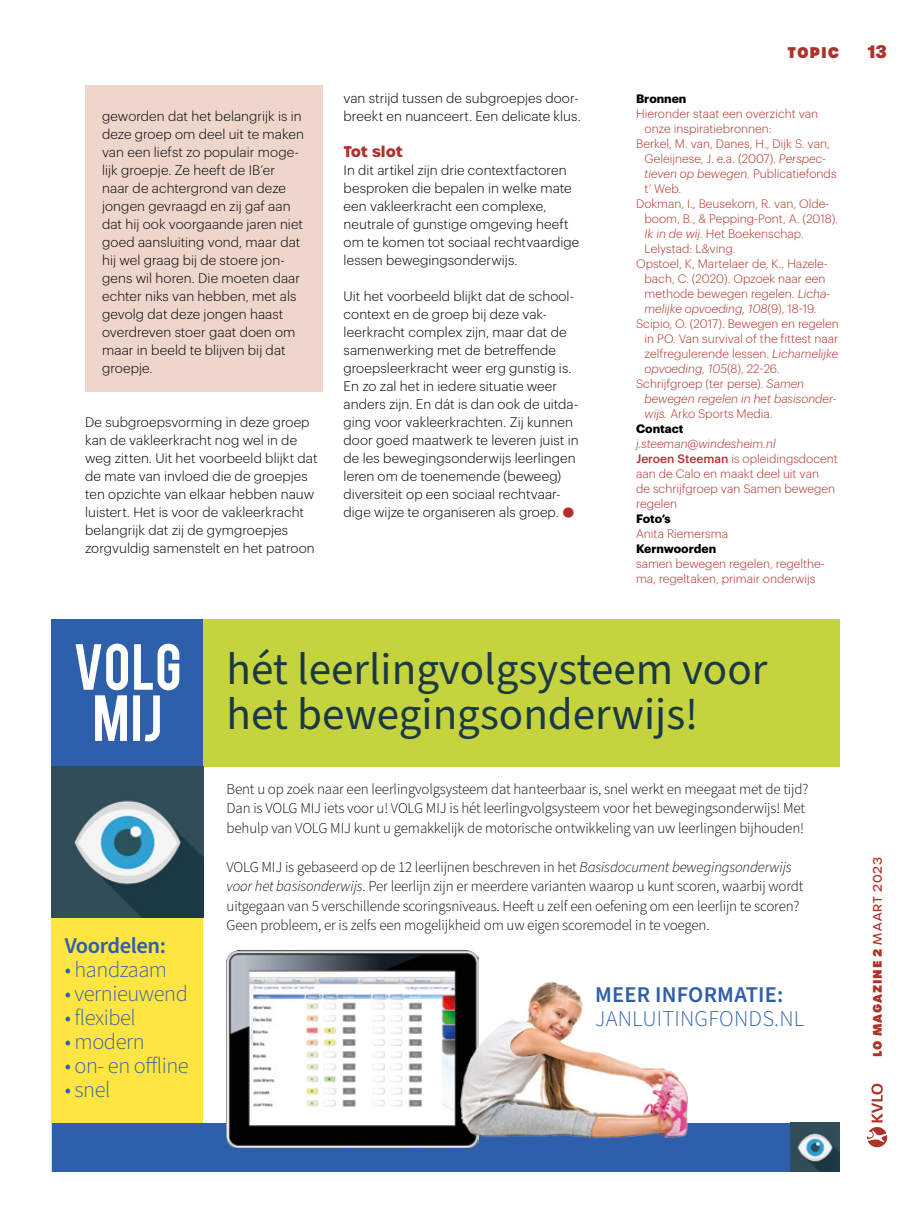
<style>
.page{position:relative;width:915px;height:1212px;background:#fff}
.page>*{position:absolute;margin:0;border:0;box-sizing:border-box;transform-origin:0 0}
.t1{font:45px/45px "Source Sans Pro";color:#1b3944}
.t2{font:31.5px "Graphik Super";color:#af3229}
.t3{font:300 22.5px "Source Sans Pro";letter-spacing:-.02em;color:#2e5faa}
.t4{font:300 22.5px "Source Sans Pro";letter-spacing:.01em;color:#2e5faa}
.t5{font:600 22.5px "Source Sans Pro";letter-spacing:.005em;color:#2e5faa}
.t6{font:600 22.5px "Source Sans Pro";letter-spacing:-.02em;color:#2e5faa}
.t7{font:900 18px "GT Walsheim Pro";color:#af3229}
.t8{font:300 15px/19.5px "Source Sans Pro";letter-spacing:-.01em;color:#000}
.t9{font:700 15px "Urbane";letter-spacing:-.02em;color:#af3229}
.t10{font:800 15px "Urbane";letter-spacing:.06em;color:#af3229}
.t11{font:300 13.5px/18px "Graphik";letter-spacing:.005em;color:#000}
.t12{font:300 12px/15px "Graphik";color:#af3229}
.t13{font:italic 300 12px "Graphik";color:#af3229}
.t14{font:700 12px "Graphik";color:#000}
.t15{font:800 12px "Urbane";letter-spacing:.07em;color:#af3229}
.s1{font-style:italic}
.s2{font-style:normal}
.s3{font-weight:500}
</style>
<div class="page">
<div style="left:85px;top:85px;width:237px;height:306px;background:#eed6cd"></div>
<svg style="left:867px;top:1084px;width:19px;height:63px"></svg>
<div style="left:52px;top:619px;width:151px;height:147px;background:#2e5faa"></div>
<svg style="left:76px;top:644px;width:103px;height:97px"></svg>
<div style="left:203px;top:619px;width:635px;height:147px;background:#c5d43e"></div>
<div style="left:52px;top:911px;width:151px;height:260px;background:#fee541"></div>
<img style="left:52px;top:766px;width:151px;height:151px">
<div style="left:52px;top:1123px;width:738px;height:48px;background:#2e5faa"></div>
<img style="left:790px;top:1123px;width:48px;height:48px">
<img style="left:226px;top:951px;width:252px;height:196px">
<img style="left:445px;top:973px;width:243px;height:175px">
<p class="t11" style="left:102px;top:106px;width:203px">geworden dat het belangrijk is in deze groep om deel uit te maken van een liefst zo populair moge&shy;lijk groepje. Ze heeft de IB’er naar de achtergrond van deze jongen gevraagd en zij gaf aan dat hij ook voorgaande jaren niet goed aansluiting vond, maar dat hij wel graag bij de stoere jon&shy;gens wil horen. Die moeten daar echter niks van hebben, met als gevolg dat deze jongen haast overdreven stoer gaat doen om maar in beeld te blijven bij dat groepje.</p>
<p class="t11" style="left:85px;top:412px;width:234px">De subgroepsvorming in deze groep kan de vakleerkracht nog wel in de weg zitten. Uit het voorbeeld blijkt dat de mate van invloed die de groepjes ten opzichte van elkaar hebben nauw luistert. Het is voor de vakleerkracht belangrijk dat zij de gymgroepjes zorgvuldig samenstelt en het patroon</p>
<p class="t11" style="left:343px;top:88px;width:238px">van strijd tussen de subgroepjes door&shy;breekt en nuanceert. Een delicate klus.</p>
<p class="t9" style="left:343px;top:141px;width:61px">Tot slot</p>
<p class="t11" style="left:343px;top:160px;width:237px">In dit artikel zijn drie contextfactoren besproken die bepalen in welke mate een vakleerkracht een complexe, neutrale of gunstige omgeving heeft om te komen tot sociaal rechtvaardige lessen bewegingsonderwijs.</p>
<p class="t11" style="left:343px;top:286px;width:236px">Uit het voorbeeld blijkt dat de school&shy;context en de groep bij deze vak&shy;leerkracht complex zijn, maar dat de samenwerking met de betreffende groepsleerkracht weer erg gunstig is.<br>En zo zal het in iedere situatie weer anders zijn. En dát is dan ook de uitda&shy;ging voor vakleerkrachten. Zij kunnen door goed maatwerk te leveren juist in de les bewegingsonderwijs leerlingen leren om de toenemende (beweeg) diversiteit op een sociaal rechtvaar&shy;dige wijze te organiseren als groep.</p>
<h2 class="t2" style="left:562px;top:485px;width:14px">•</h2>
<p class="t10" style="left:787px;top:42px;width:53px">TOPIC</p>
<h3 class="t7" style="left:867px;top:40px;width:21px">13</h3>
<p class="t14" style="left:636px;top:89px;width:52px">Bronnen</p>
<p class="t12" style="left:636px;top:105px;width:183px">Hieronder staat een overzicht van</p>
<p class="t12" style="left:644px;top:120px;width:128px">onze inspiratiebronnen:</p>
<p class="t12" style="left:636px;top:135px;width:195px">Berkel, M. van, Danes, H., Dijk S. van,</p>
<p class="t12" style="left:644px;top:150px;width:183px">Geleijnese, J. e.a. (2007). <span class="s1">Perspec-</span></p>
<p class="t13" style="left:644px;top:165px;width:193px">tieven op bewegen. <span class="s2">Publicatiefonds</span></p>
<p class="t12" style="left:644px;top:180px;width:38px">t’ Web.</p>
<p class="t12" style="left:636px;top:195px;width:195px">Dokman, I., Beusekom, R. van, Olde-</p>
<p class="t12" style="left:644px;top:210px;width:195px">boom, B., &amp; Pepping-Pont, A. (2018).</p>
<p class="t12" style="left:644px;top:225px;width:161px"><span class="s1">Ik in de wij.</span> Het Boekenschap.</p>
<p class="t12" style="left:644px;top:240px;width:92px">Lelystad: L&amp;ving.</p>
<p class="t12" style="left:636px;top:255px;width:193px">Opstoel, K, Martelaer de, K., Hazele-</p>
<p class="t12" style="left:644px;top:270px;width:182px">bach, C. (2020). Opzoek naar een</p>
<p class="t12" style="left:644px;top:285px;width:187px">methode bewegen regelen. <span class="s1">Licha-</span></p>
<p class="t13" style="left:644px;top:300px;width:173px">melijke opvoeding, 108<span class="s2">(9), 18-19.</span></p>
<p class="t12" style="left:636px;top:315px;width:204px">Scipio, O. (2017). Bewegen en regelen</p>
<p class="t12" style="left:644px;top:330px;width:195px">in PO. Van survival of the fittest naar</p>
<p class="t12" style="left:644px;top:345px;width:195px">zelfregulerende lessen. <span class="s1">Lichamelijke</span></p>
<p class="t13" style="left:644px;top:360px;width:136px">opvoeding, 105<span class="s2">(8), 22-26.</span></p>
<p class="t12" style="left:636px;top:375px;width:169px">Schrijfgroep (ter perse). <span class="s1">Samen</span></p>
<p class="t13" style="left:644px;top:390px;width:194px">bewegen regelen in het basisonder-</p>
<p class="t12" style="left:644px;top:405px;width:129px"><span class="s1">wijs.</span> Arko Sports Media.</p>
<p class="t14" style="left:636px;top:419px;width:49px">Contact</p>
<p class="t12" style="left:636px;top:435px;width:203px"><span class="s1">j.steeman@windesheim.nl<br></span><span class="s3">Jeroen Steeman</span> is opleidingsdocent aan de Calo en maakt deel uit van<br>de schrijfgroep van Samen bewegen regelen</p>
<p class="t14" style="left:636px;top:509px;width:36px">Foto’s</p>
<p class="t12" style="left:636px;top:525px;width:93px">Anita Riemersma</p>
<p class="t14" style="left:636px;top:539px;width:82px">Kernwoorden</p>
<p class="t12" style="left:636px;top:555px;width:190px">samen bewegen regelen, regelthe&shy;ma, regeltaken, primair onderwijs</p>
<h3 class="t6" style="left:65px;top:931px;width:103px">Voordelen:</h3>
<h3 class="t3" style="left:65px;top:955px;width:104px">• handzaam</h3>
<h3 class="t3" style="left:65px;top:979px;width:125px">• vernieuwend</h3>
<h3 class="t3" style="left:65px;top:1003px;width:73px">• flexibel</h3>
<h3 class="t3" style="left:65px;top:1027px;width:81px">• modern</h3>
<h3 class="t3" style="left:65px;top:1051px;width:125px">• on- en offline</h3>
<h3 class="t3" style="left:65px;top:1075px;width:47px">• snel</h3>
<h1 class="t1" style="left:226px;top:648px;width:542px">hét leerlingvolgsysteem voor het bewegingsonderwijs!</h1>
<p class="t8" style="left:226px;top:779px;width:583px">Bent u op zoek naar een leerlingvolgsysteem dat hanteerbaar is, snel werkt en meegaat met de tijd?<br>Dan is VOLG MIJ iets voor u! VOLG MIJ is hét leerlingvolgsysteem voor het bewegingsonderwijs! Met behulp van VOLG MIJ kunt u gemakkelijk de motorische ontwikkeling van uw leerlingen bijhouden!</p>
<p class="t8" style="left:226px;top:857px;width:578px">VOLG MIJ is gebaseerd op de 12 leerlijnen beschreven in het <span class="s1">Basisdocument bewegingsonderwijs voor het basisonderwijs</span>. Per leerlijn zijn er meerdere varianten waarop u kunt scoren, waarbij wordt uitgegaan van 5 verschillende scoringsniveaus. Heeft u zelf een oefening om een leerlijn te scoren?<br>Geen probleem, er is zelfs een mogelijkheid om uw eigen scoremodel in te voegen.</p>
<h3 class="t5" style="left:595px;top:979px;width:190px">MEER INFORMATIE:</h3>
<h3 class="t4" style="left:595px;top:1003px;width:211px">JANLUITINGFONDS.NL</h3>
<p class="t15" style="left:868px;top:1057px;width:202px;rotate:-90deg">LO MAGAZINE 2 <span class="s3">MAART 2023</span></p>
</div>
